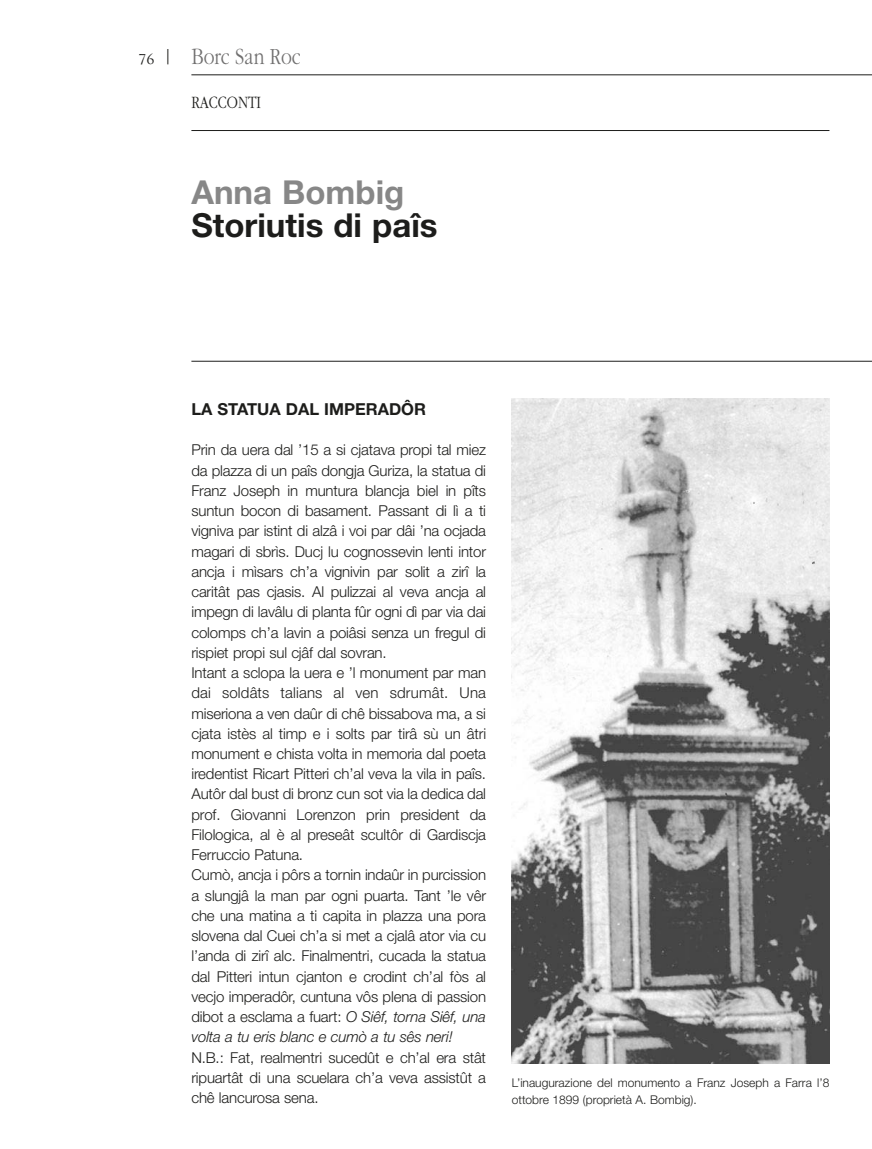
<style>
.page{position:relative;width:872px;height:1149px;background:#fff}
.page>*{position:absolute;margin:0;border:0;box-sizing:border-box;transform-origin:0 0}
.t1{font:700 33px "Helvetica Neue";color:#1d1d1b}
.t2{font:700 33px "Helvetica Neue";color:#878787}
.t3{font:300 24px "Aplgaram";color:#706f6f}
.t4{font:300 18px "Aplgaram";color:#1d1d1b}
.t5{font:700 16.5px "Helvetica Neue";color:#1d1d1b}
.t6{font:300 15px/20.2px "Helvetica Neue";letter-spacing:-.01em;color:#1d1d1b}
.t7{font:15px "Simoncini Garamond";color:#1d1d1b}
.t8{font:300 12px/17px "Helvetica Neue";color:#1d1d1b}
.s1{font-size:19.5px}
.s2{font-style:italic}
</style>
<div class="page">
<hr style="left:191px;top:75px;width:681px;height:1px;background:#1d1d1b">
<hr style="left:191px;top:130px;width:638px;height:1px;background:#1d1d1b">
<hr style="left:191px;top:361px;width:681px;height:1px;background:#1d1d1b">
<img style="left:511px;top:398px;width:318px;height:665px">
<p class="t7" style="left:139px;top:52px;width:32px">76 <span class="s1">|</span></p>
<h2 class="t3" style="left:191px;top:42px;width:111px">Borc San Roc</h2>
<p class="t4" style="left:191px;top:91px;width:71px">RACCONTI</p>
<h1 class="t2" style="left:191px;top:180px;width:214px">Anna Bombig</h1>
<h1 class="t1" style="left:191px;top:213px;width:248px">Storiutis di paîs</h1>
<p class="t5" style="left:191px;top:403px;width:236px">LA STATUA DAL IMPERADÔR</p>
<p class="t6" style="left:191px;top:439px;width:296px">Prin da uera dal ’15 a si cjatava propi tal miez da plazza di un paîs dongja Guriza, la statua di Franz Joseph in muntura blancja biel in pîts suntun bocon di basament. Passant di lì a ti vigniva par istint di alzâ i voi par dâi ’na ocjada magari di sbrìs. Ducj lu cognossevin lenti intor ancja i mìsars ch’a vignivin par solit a zirî la caritât pas cjasis. Al pulizzai al veva ancja al impegn di lavâlu di planta fûr ogni dì par via dai colomps ch’a lavin a poiâsi senza un fregul di rispiet propi sul cjâf dal sovran.<br>Intant a sclopa la uera e ’l monument par man dai soldâts talians al ven sdrumât. Una miseriona a ven daûr di chê bissabova ma, a si cjata istès al timp e i solts par tirâ sù un âtri monument e chista volta in memoria dal poeta iredentist Ricart Pitteri ch’al veva la vila in paîs.<br>Autôr dal bust di bronz cun sot via la dedica dal prof. Giovanni Lorenzon prin president da Filologica, al è al preseât scultôr di Gardiscja Ferruccio Patuna.<br>Cumò, ancja i pôrs a tornin indaûr in purcission a slungjâ la man par ogni puarta. Tant ’le vêr che una matina a ti capita in plazza una pora slovena dal Cuei ch’a si met a cjalâ ator via cu l’anda di zirî alc. Finalmentri, cucada la statua dal Pitteri intun cjanton e crodint ch’al fòs al vecjo imperadôr, cuntuna vôs plena di passion dibot a esclama a fuart: <span class="s2">O Siêf, torna Siêf, una volta a tu eris blanc e cumò a tu sês neri!</span></p>
<p class="t6" style="left:191px;top:1046px;width:296px;text-align:justify">N.B.: Fat, realmentri sucedût e ch’al era stât ripuartât di una scuelara ch’a veva assistût a chê lancurosa sena.</p>
<p class="t8" style="left:512px;top:1073px;width:319px">L’inaugurazione del monumento a Franz Joseph a Farra l’8 ottobre 1899 (proprietà A. Bombig).</p>
</div>
